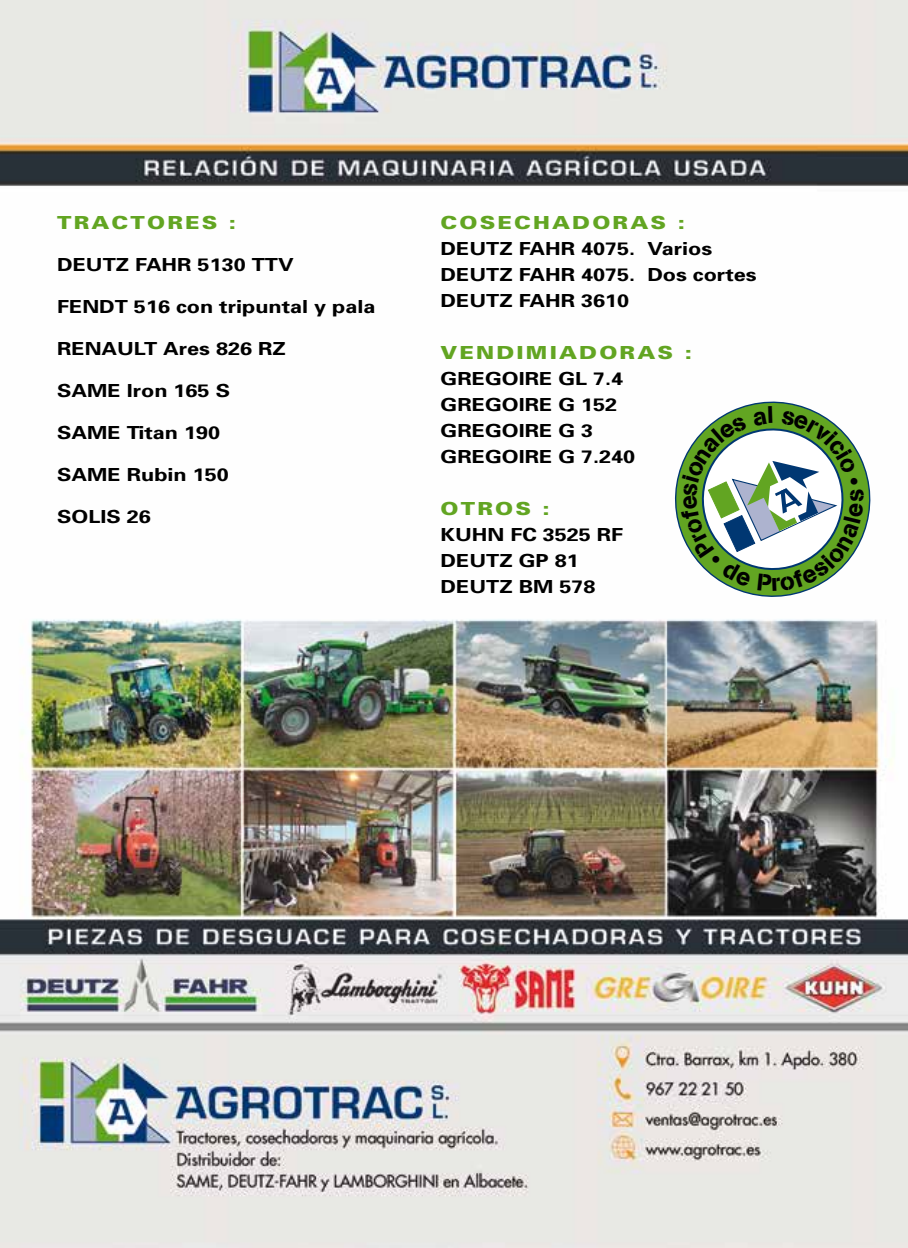
<style>
.page{position:relative;width:908px;height:1248px;background:#fff}
.page>*{position:absolute;margin:0;border:0;box-sizing:border-box;transform-origin:0 0}
.t1{font:23.8px "AG Book Stencil";color:#000}
.t2{font:700 18px/26px "Univers";color:#000;scale:1.2 1}
.t3{font:900 18px "Univers";letter-spacing:.1em;color:#62a522;scale:1.2 1}
</style>
<div class="page">
<img style="left:0;top:0;width:907px;height:1247px">
<svg style="left:661px;top:389px;width:221px;height:220px"></svg>
<svg style="left:681px;top:406px;width:182px;height:185px"></svg>
<p class="t3" style="left:57px;top:211px;width:150px">TRACTORES :</p>
<p class="t2" style="left:57px;top:251px;width:199px">DEUTZ FAHR 5130 TTV</p>
<p class="t2" style="left:57px;top:293px;width:267px">FENDT 516 con tripuntal y pala</p>
<p class="t2" style="left:57px;top:335px;width:192px">RENAULT Ares 826 RZ</p>
<p class="t2" style="left:57px;top:377px;width:146px">SAME Iron 165 S</p>
<p class="t2" style="left:57px;top:419px;width:137px">SAME Titan 190</p>
<p class="t2" style="left:57px;top:461px;width:145px">SAME Rubin 150</p>
<p class="t2" style="left:57px;top:503px;width:80px">SOLIS 26</p>
<p class="t3" style="left:440px;top:211px;width:205px">COSECHADORAS :</p>
<p class="t2" style="left:440px;top:234px;width:265px">DEUTZ FAHR 4075. Varios<br>DEUTZ FAHR 4075. Dos cortes<br>DEUTZ FAHR 3610</p>
<p class="t3" style="left:440px;top:341px;width:211px">VENDIMIADORAS :</p>
<p class="t2" style="left:440px;top:364px;width:164px">GREGOIRE GL 7.4<br>GREGOIRE G 152<br>GREGOIRE G 3<br>GREGOIRE G 7.240</p>
<p class="t3" style="left:440px;top:497px;width:92px">OTROS :</p>
<p class="t2" style="left:440px;top:520px;width:154px">KUHN FC 3525 RF<br>DEUTZ GP 81<br>DEUTZ BM 578</p>
<h1 class="t1" style="left:840px;top:502px;width:15px;rotate:-90deg">s</h1>
</div>
